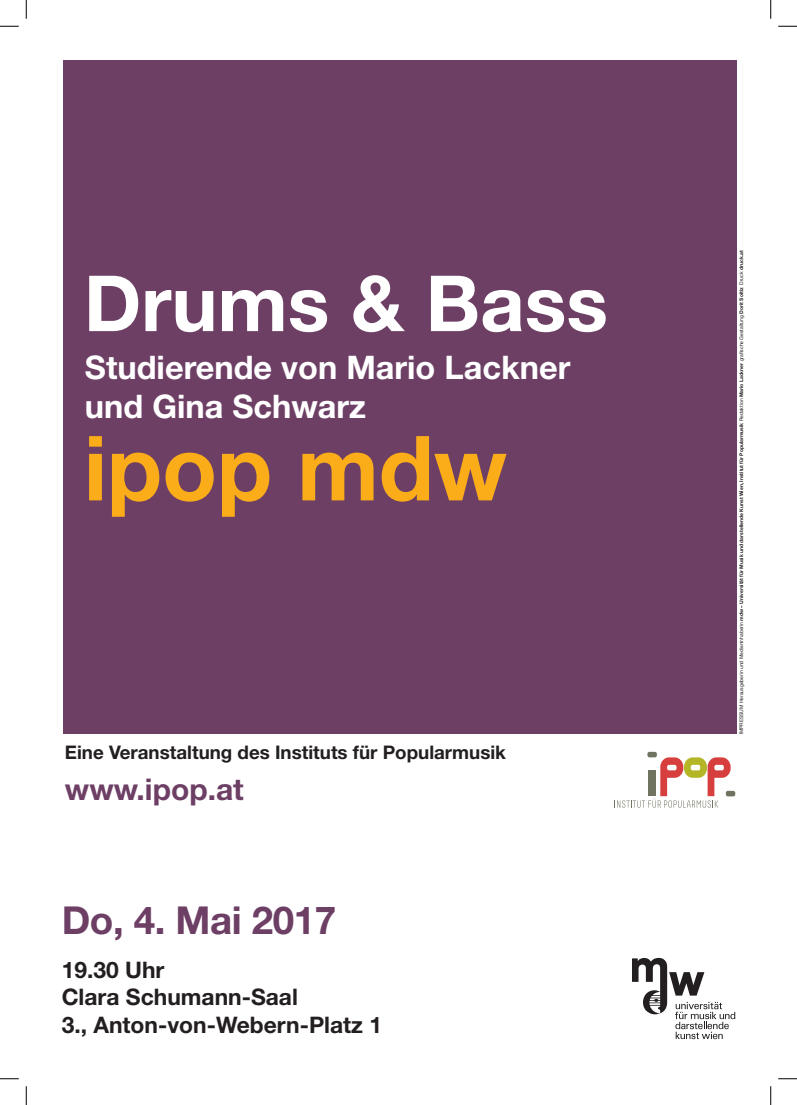
<style>
.page{position:relative;width:797px;height:1105px;background:#fff}
.page>*{position:absolute;margin:0;border:0;box-sizing:border-box;transform-origin:0 0}
.t1{font:700 90px "Helvetica Neue LT Std";color:#faad19}
.t2{font:700 77.5px "Helvetica Neue LT Std";color:#fff}
.t3{font:700 38.5px "Helvetica Neue LT Std";letter-spacing:-.01em;color:#6d3f65}
.t4{font:700 32.5px "Helvetica Neue LT Std";color:#fff}
.t5{font:700 30px "Helvetica Neue LT Std";color:#6d3f65}
.t6{font:700 22.88px/27.4px "Helvetica Neue LT Std";color:#231f20}
.t7{font:700 18.75px "Helvetica Neue LT Std";color:#231f20}
.t8{font:700 5px "Helvetica Neue LT Std";color:#231f20}
.s1{font-weight:400}
</style>
<div class="page">
<div style="left:63px;top:61px;width:673px;height:673px;background:#6d3f65"></div>
<div style="left:647px;top:752px;width:10px;height:5px;background:#6f7461;border-radius:2px"></div>
<div style="left:725px;top:791px;width:10px;height:5px;background:#6f7461;border-radius:2px"></div>
<svg style="left:614px;top:757px;width:116px;height:51px"></svg>
<svg style="left:632px;top:958px;width:103px;height:81px"></svg>
<svg style="left:0;top:25px;width:19px;height:2px"></svg>
<svg style="left:778px;top:25px;width:19px;height:2px"></svg>
<svg style="left:0;top:1078px;width:19px;height:1px"></svg>
<svg style="left:778px;top:1078px;width:19px;height:1px"></svg>
<svg style="left:25px;top:0;width:2px;height:19px"></svg>
<svg style="left:25px;top:1086px;width:2px;height:19px"></svg>
<svg style="left:770px;top:0;width:1px;height:19px"></svg>
<svg style="left:770px;top:1086px;width:1px;height:19px"></svg>
<p class="t2" style="left:84px;top:256px;width:525px">Drums &amp; Bass</p>
<p class="t4" style="left:85px;top:347px;width:487px">Studierende von Mario Lackner</p>
<p class="t4" style="left:85px;top:386px;width:283px">und Gina Schwarz</p>
<p class="t1" style="left:84px;top:413px;width:425px">ipop mdw</p>
<p class="t7" style="left:65px;top:741px;width:442px">Eine Veranstaltung des Instituts für Popularmusik</p>
<p class="t5" style="left:65px;top:771px;width:180px">www.ipop.at</p>
<p class="t3" style="left:62px;top:897px;width:276px">Do, 4. Mai 2017</p>
<p class="t6" style="left:62px;top:956px;width:238px">19.30 Uhr<br>Clara Schumann-Saal</p>
<p class="t6" style="left:62px;top:1010px;width:322px">3., Anton-von-Webern-Platz 1</p>
<p class="t8" style="left:738px;top:734px;width:486px;rotate:-90deg"><span class="s1">IMPRESSUM Herausgeberin und Medieninhaberin</span> mdw – Universität für Musik und darstellende Kunst Wien, Institut für Popularmusik <span class="s1">Redaktion</span> Mario Lackner <span class="s1">grafische Gestaltung</span> Dorit Soltiz <span class="s1">Druck</span> druck.at</p>
</div>
